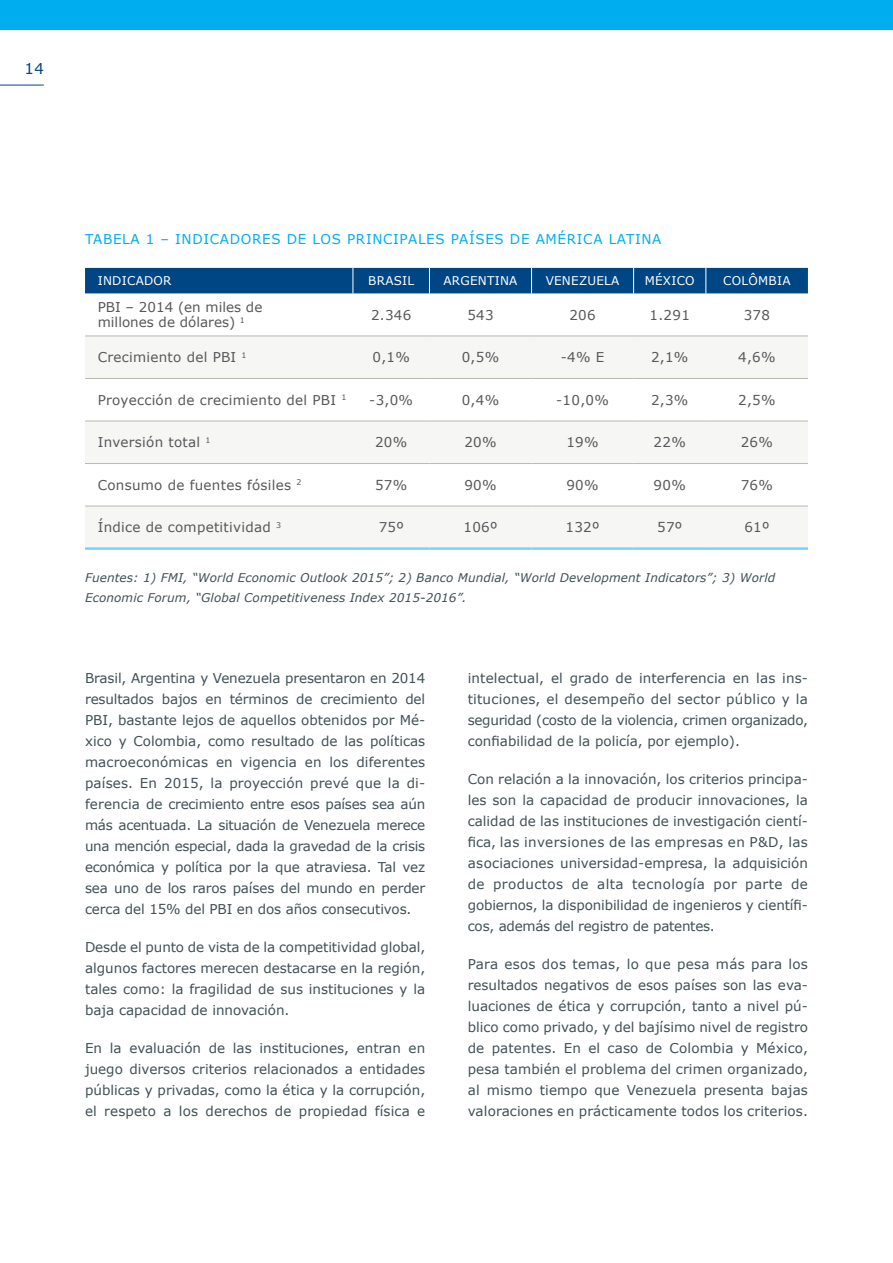
<style>
.page{position:relative;width:893px;height:1263px;background:#fff}
.page>*{position:absolute;margin:0;border:0;box-sizing:border-box;transform-origin:0 0}
.t1{font:15px "Verdana";color:#004684}
.t2{font:13.5px/21px "Verdana";color:#415055;text-align:justify}
.t3{font:13.5px "Verdana";letter-spacing:.02em;color:#57585a}
.t4{font:13.5px "Verdana";letter-spacing:.05em;color:#00aeef}
.t5{font:13.5px/15px "Verdana";color:#57585a}
.t6{font:italic 12px/19.5px "Verdana";letter-spacing:.01em;color:#415055}
.t7{font:12px "Verdana";letter-spacing:.02em;color:#fff}
</style>
<div class="page">
<hr style="left:0;top:85px;width:44px;height:1px;background:#004684">
<div style="left:0;top:0;width:893px;height:30px;background:#00aeef"></div>
<svg style="left:85px;top:377px;width:723px;height:129px"></svg>
<hr style="left:85px;top:336px;width:268px;height:1px;background:#bab8af">
<hr style="left:353px;top:336px;width:76px;height:1px;background:#bab8af">
<hr style="left:429px;top:336px;width:102px;height:1px;background:#bab8af">
<hr style="left:531px;top:336px;width:103px;height:1px;background:#bab8af">
<hr style="left:634px;top:336px;width:72px;height:1px;background:#bab8af">
<hr style="left:706px;top:336px;width:102px;height:1px;background:#bab8af">
<hr style="left:85px;top:378px;width:268px;height:1px;background:#bab8af">
<hr style="left:353px;top:378px;width:76px;height:1px;background:#bab8af">
<hr style="left:429px;top:378px;width:102px;height:1px;background:#bab8af">
<hr style="left:531px;top:378px;width:103px;height:1px;background:#bab8af">
<hr style="left:634px;top:378px;width:72px;height:1px;background:#bab8af">
<hr style="left:706px;top:378px;width:102px;height:1px;background:#bab8af">
<hr style="left:85px;top:421px;width:268px;height:1px;background:#bab8af">
<hr style="left:353px;top:421px;width:76px;height:1px;background:#bab8af">
<hr style="left:429px;top:421px;width:102px;height:1px;background:#bab8af">
<hr style="left:531px;top:421px;width:103px;height:1px;background:#bab8af">
<hr style="left:634px;top:421px;width:72px;height:1px;background:#bab8af">
<hr style="left:706px;top:421px;width:102px;height:1px;background:#bab8af">
<hr style="left:85px;top:463px;width:268px;height:1px;background:#bab8af">
<hr style="left:353px;top:463px;width:76px;height:1px;background:#bab8af">
<hr style="left:429px;top:463px;width:102px;height:1px;background:#bab8af">
<hr style="left:531px;top:463px;width:103px;height:1px;background:#bab8af">
<hr style="left:634px;top:463px;width:72px;height:1px;background:#bab8af">
<hr style="left:706px;top:463px;width:102px;height:1px;background:#bab8af">
<hr style="left:85px;top:506px;width:268px;height:1px;background:#bab8af">
<hr style="left:353px;top:506px;width:76px;height:1px;background:#bab8af">
<hr style="left:429px;top:506px;width:102px;height:1px;background:#bab8af">
<hr style="left:531px;top:506px;width:103px;height:1px;background:#bab8af">
<hr style="left:634px;top:506px;width:72px;height:1px;background:#bab8af">
<hr style="left:706px;top:506px;width:102px;height:1px;background:#bab8af">
<div style="left:85px;top:268px;width:723px;height:25px;background:#004684"></div>
<hr style="left:85px;top:547px;width:268px;height:3px;background:#6bcff6">
<hr style="left:353px;top:547px;width:76px;height:3px;background:#6bcff6">
<hr style="left:429px;top:547px;width:102px;height:3px;background:#6bcff6">
<hr style="left:531px;top:547px;width:103px;height:3px;background:#6bcff6">
<hr style="left:634px;top:547px;width:72px;height:3px;background:#6bcff6">
<hr style="left:706px;top:547px;width:102px;height:3px;background:#6bcff6">
<p class="t1" style="left:24px;top:59px;width:21px">14</p>
<p class="t4" style="left:85px;top:231px;width:578px">TABELA 1 – INDICADORES DE LOS PRINCIPALES PAÍSES DE AMÉRICA LATINA</p>
<p class="t7" style="left:98px;top:273px;width:75px">INDICADOR</p>
<p class="t7" style="left:368px;top:273px;width:47px">BRASIL</p>
<p class="t7" style="left:443px;top:273px;width:75px">ARGENTINA</p>
<p class="t7" style="left:546px;top:273px;width:75px">VENEZUELA</p>
<p class="t7" style="left:645px;top:273px;width:51px">MÉXICO</p>
<p class="t7" style="left:723px;top:273px;width:69px">COLÔMBIA</p>
<p class="t5" style="left:98px;top:299px;width:166px">PBI – 2014 (en miles de millones de dólares) <sup>1</sup></p>
<p class="t3" style="left:371px;top:306px;width:42px">2.346</p>
<p class="t3" style="left:467px;top:306px;width:28px">543</p>
<p class="t3" style="left:569px;top:306px;width:28px">206</p>
<p class="t3" style="left:650px;top:306px;width:42px">1.291</p>
<p class="t3" style="left:744px;top:306px;width:28px">378</p>
<p class="t3" style="left:98px;top:349px;width:150px">Crecimiento del PBI <sup>1</sup></p>
<p class="t3" style="left:372px;top:349px;width:39px">0,1%</p>
<p class="t3" style="left:462px;top:349px;width:39px">0,5%</p>
<p class="t3" style="left:561px;top:349px;width:45px">-4% E</p>
<p class="t3" style="left:651px;top:349px;width:39px">2,1%</p>
<p class="t3" style="left:738px;top:349px;width:39px">4,6%</p>
<p class="t3" style="left:98px;top:391px;width:250px">Proyección de crecimiento del PBI <sup>1</sup></p>
<p class="t3" style="left:369px;top:391px;width:45px">-3,0%</p>
<p class="t3" style="left:462px;top:391px;width:39px">0,4%</p>
<p class="t3" style="left:556px;top:391px;width:54px">-10,0%</p>
<p class="t3" style="left:651px;top:391px;width:39px">2,3%</p>
<p class="t3" style="left:738px;top:391px;width:39px">2,5%</p>
<p class="t3" style="left:98px;top:434px;width:114px">Inversión total <sup>1</sup></p>
<p class="t3" style="left:375px;top:434px;width:34px">20%</p>
<p class="t3" style="left:464px;top:434px;width:34px">20%</p>
<p class="t3" style="left:566px;top:434px;width:34px">19%</p>
<p class="t3" style="left:654px;top:434px;width:34px">22%</p>
<p class="t3" style="left:741px;top:434px;width:34px">26%</p>
<p class="t3" style="left:98px;top:476px;width:205px">Consumo de fuentes fósiles <sup>2</sup></p>
<p class="t3" style="left:375px;top:476px;width:34px">57%</p>
<p class="t3" style="left:464px;top:476px;width:34px">90%</p>
<p class="t3" style="left:566px;top:476px;width:34px">90%</p>
<p class="t3" style="left:654px;top:476px;width:34px">90%</p>
<p class="t3" style="left:741px;top:476px;width:34px">76%</p>
<p class="t3" style="left:98px;top:519px;width:185px">Índice de competitividad <sup>3</sup></p>
<p class="t3" style="left:379px;top:519px;width:27px">75º</p>
<p class="t3" style="left:464px;top:519px;width:35px">106º</p>
<p class="t3" style="left:566px;top:519px;width:35px">132º</p>
<p class="t3" style="left:657px;top:519px;width:27px">57º</p>
<p class="t3" style="left:744px;top:519px;width:27px">61º</p>
<p class="t6" style="left:85px;top:568px;width:692px">Fuentes: 1) FMI, “World Economic Outlook 2015”; 2) Banco Mundial, “World Development Indicators”; 3) World<br>Economic Forum, “Global Competitiveness Index 2015-2016”.</p>
<p class="t2" style="left:85px;top:667px;width:342px">Brasil, Argentina y Venezuela presentaron en 2014 resultados bajos en términos de crecimiento del PBI, bastante lejos de aquellos obtenidos por Mé&shy;xico y Colombia, como resultado de las políticas macroeconómicas en vigencia en los diferentes países. En 2015, la proyección prevé que la di&shy;ferencia de crecimiento entre esos países sea aún más acentuada. La situación de Venezuela merece una mención especial, dada la gravedad de la crisis económica y política por la que atraviesa. Tal vez sea uno de los raros países del mundo en perder cerca del 15% del PBI en dos años consecutivos.</p>
<p class="t2" style="left:85px;top:936px;width:342px">Desde el punto de vista de la competitividad global, algunos factores merecen destacarse en la región, tales como: la fragilidad de sus instituciones y la baja capacidad de innovación.</p>
<p class="t2" style="left:85px;top:1037px;width:342px">En la evaluación de las instituciones, entran en juego diversos criterios relacionados a entidades públicas y privadas, como la ética y la corrupción, el respeto a los derechos de propiedad física e</p>
<p class="t2" style="left:468px;top:667px;width:342px">intelectual, el grado de interferencia en las ins&shy;tituciones, el desempeño del sector público y la seguridad (costo de la violencia, crimen organizado, confiabilidad de la policía, por ejemplo).</p>
<p class="t2" style="left:468px;top:768px;width:342px">Con relación a la innovación, los criterios principa&shy;les son la capacidad de producir innovaciones, la calidad de las instituciones de investigación cientí&shy;fica, las inversiones de las empresas en P&amp;D, las asociaciones universidad-empresa, la adquisición de productos de alta tecnología por parte de gobiernos, la disponibilidad de ingenieros y científi&shy;cos, además del registro de patentes.</p>
<p class="t2" style="left:468px;top:953px;width:342px">Para esos dos temas, lo que pesa más para los resultados negativos de esos países son las eva&shy;luaciones de ética y corrupción, tanto a nivel pú&shy;blico como privado, y del bajísimo nivel de registro de patentes. En el caso de Colombia y México, pesa también el problema del crimen organizado, al mismo tiempo que Venezuela presenta bajas valoraciones en prácticamente todos los criterios.</p>
</div>
